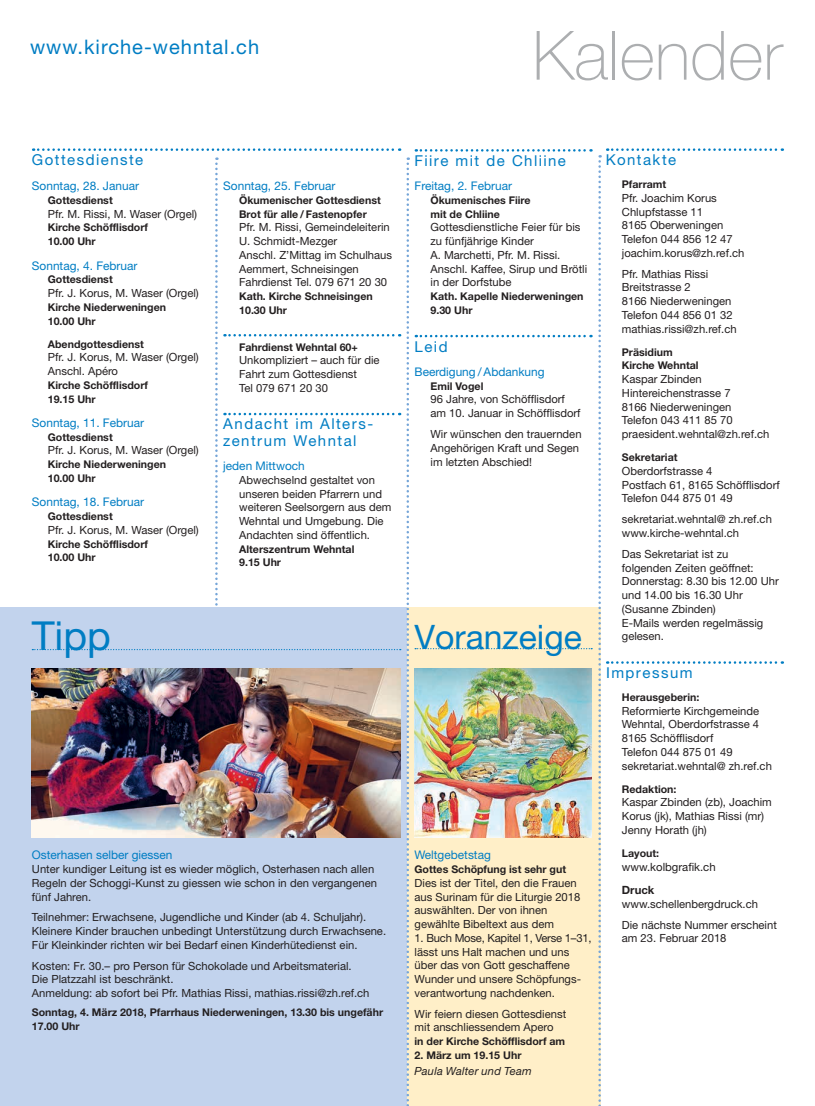
<style>
.page{position:relative;width:815px;height:1106px;background:#fff}
.page>*{position:absolute;margin:0;border:0;box-sizing:border-box;transform-origin:0 0}
.t1{font:100 68.12px "Helvetica Neue LT Std";color:#acaeb0}
.t2{font:40px "Helvetica Neue LT Std";color:#007dc3}
.t3{font:33.75px "Helvetica Neue LT Std";color:#007dc3}
.t4{font:20px "Helvetica Neue LT Std";letter-spacing:.05em;color:#007dc3}
.t5{font:15px/16.2px "Helvetica Neue LT Std";letter-spacing:.095em;color:#007dc3}
.t6{font:11.88px "Helvetica Neue LT Std";color:#007dc3}
.t7{font:11.38px "Helvetica Neue LT Std";color:#231f20}
.t8{font:700 11.38px "Helvetica Neue LT Std";color:#231f20}
.t9{font:11.25px/13.8px "Helvetica Neue LT Std";color:#231f20}
.t10{font:italic 11.25px "Helvetica Neue LT Std";letter-spacing:.01em;color:#231f20}
.t11{font:700 10.62px/13.8px "Helvetica Neue LT Std";color:#231f20}
.s1{font-size:11.38px}
</style>
<div class="page">
<div style="left:0;top:608px;width:409px;height:498px;background:#c2d3ed"></div>
<div style="left:408px;top:608px;width:193px;height:498px;background:#ffefc8"></div>
<svg style="left:415px;top:648px;width:177px;height:1px"></svg>
<svg style="left:598px;top:155px;width:3px;height:951px"></svg>
<svg style="left:33px;top:148px;width:367px;height:3px"></svg>
<svg style="left:416px;top:149px;width:175px;height:3px"></svg>
<svg style="left:416px;top:335px;width:175px;height:2px"></svg>
<svg style="left:32px;top:157px;width:369px;height:681px"></svg>
<svg style="left:607px;top:148px;width:176px;height:3px"></svg>
<svg style="left:607px;top:661px;width:176px;height:3px"></svg>
<svg style="left:407px;top:157px;width:2px;height:949px"></svg>
<img style="left:32px;top:668px;width:368px;height:169px">
<img style="left:414px;top:668px;width:178px;height:169px">
<h3 class="t4" style="left:30px;top:35px;width:231px">www.kirche-wehntal.ch</h3>
<h1 class="t1" style="left:532px;top:16px;width:252px">Kalender</h1>
<h3 class="t5" style="left:32px;top:151px;width:113px">Gottesdienste</h3>
<h3 class="t5" style="left:415px;top:152px;width:153px">Fiire mit de Chliine</h3>
<p class="t6" style="left:415px;top:179px;width:99px">Freitag, 2. Februar</p>
<p class="t11" style="left:431px;top:193px;width:102px">Ökumenisches Fiire mit de Chliine</p>
<p class="t9" style="left:431px;top:220px;width:158px">Gottesdienstliche Feier für bis zu fünfjährige Kinder<br>A. Marchetti, Pfr. M. Rissi.<br>Anschl. Kaffee, Sirup und Brötli in der Dorfstube</p>
<p class="t11" style="left:431px;top:289px;width:155px">Kath. Kapelle Niederweningen<br>9.30 Uhr</p>
<h3 class="t5" style="left:415px;top:338px;width:35px">Leid</h3>
<p class="t6" style="left:415px;top:364px;width:132px">Beerdigung / Abdankung</p>
<p class="t11" style="left:431px;top:379px;width:54px">Emil Vogel</p>
<p class="t9" style="left:431px;top:392px;width:152px">96 Jahre, von Schöfflisdorf am 10. Januar in Schöfflisdorf</p>
<p class="t9" style="left:431px;top:427px;width:153px">Wir wünschen den trauernden<br>Angehörigen Kraft und Segen im letzten Abschied!</p>
<p class="t6" style="left:32px;top:179px;width:109px">Sonntag, 28. Januar</p>
<p class="t11" style="left:48px;top:193px;width:66px">Gottesdienst</p>
<p class="t9" style="left:48px;top:207px;width:151px">Pfr. M. Rissi, M. Waser (Orgel)</p>
<p class="t11" style="left:48px;top:220px;width:102px">Kirche Schöfflisdorf<br>10.00 Uhr</p>
<p class="t6" style="left:32px;top:258px;width:107px">Sonntag, 4. Februar</p>
<p class="t11" style="left:48px;top:272px;width:66px">Gottesdienst</p>
<p class="t9" style="left:48px;top:286px;width:152px">Pfr. J. Korus, M. Waser (Orgel)</p>
<p class="t11" style="left:48px;top:300px;width:120px">Kirche Niederweningen<br>10.00 Uhr</p>
<p class="t11" style="left:48px;top:337px;width:98px">Abendgottesdienst</p>
<p class="t9" style="left:48px;top:350px;width:152px">Pfr. J. Korus, M. Waser (Orgel)<br>Anschl. Apéro</p>
<p class="t11" style="left:48px;top:378px;width:102px">Kirche Schöfflisdorf<br>19.15 Uhr</p>
<p class="t6" style="left:32px;top:415px;width:114px">Sonntag, 11. Februar</p>
<p class="t11" style="left:48px;top:430px;width:66px">Gottesdienst</p>
<p class="t9" style="left:48px;top:443px;width:152px">Pfr. J. Korus, M. Waser (Orgel)</p>
<p class="t11" style="left:48px;top:457px;width:120px">Kirche Niederweningen<br>10.00 Uhr</p>
<p class="t6" style="left:32px;top:495px;width:114px">Sonntag, 18. Februar</p>
<p class="t11" style="left:48px;top:509px;width:66px">Gottesdienst</p>
<p class="t9" style="left:48px;top:523px;width:152px">Pfr. J. Korus, M. Waser (Orgel)</p>
<p class="t11" style="left:48px;top:537px;width:102px">Kirche Schöfflisdorf<br>10.00 Uhr</p>
<p class="t6" style="left:223px;top:179px;width:114px">Sonntag, 25. Februar</p>
<p class="t11" style="left:239px;top:193px;width:143px">Ökumenischer Gottesdienst<br>Brot für alle / Fastenopfer</p>
<p class="t9" style="left:239px;top:220px;width:154px">Pfr. M. Rissi, Gemeindeleiterin<br>U. Schmidt-Mezger<br>Anschl. Z’Mittag im Schulhaus<br>Aemmert, Schneisingen<br>Fahrdienst Tel. 079 671 20 30</p>
<p class="t11" style="left:239px;top:289px;width:135px">Kath. Kirche Schneisingen<br>10.30 Uhr</p>
<p class="t11" style="left:239px;top:340px;width:120px">Fahrdienst Wehntal 60+</p>
<p class="t9" style="left:239px;top:353px;width:142px">Unkompliziert – auch für die<br>Fahrt zum Gottesdienst<br>Tel 079 671 20 30</p>
<h3 class="t5" style="left:223px;top:416px;width:151px">Andacht im Alters&shy;zentrum Wehntal</h3>
<p class="t6" style="left:223px;top:459px;width:83px">jeden Mittwoch</p>
<p class="t9" style="left:239px;top:473px;width:154px">Abwechselnd gestaltet von unseren beiden Pfarrern und weiteren Seelsorgern aus dem<br>Wehntal und Umgebung. Die<br>Andachten sind öffentlich.</p>
<p class="t11" style="left:239px;top:542px;width:117px">Alterszentrum Wehntal<br>9.15 Uhr</p>
<h2 class="t2" style="left:32px;top:612px;width:81px">Tipp</h2>
<h3 class="t3" style="left:414px;top:617px;width:169px">Voranzeige</h3>
<p class="t6" style="left:32px;top:848px;width:142px">Osterhasen selber giessen</p>
<p class="t9" style="left:32px;top:862px;width:347px">Unter kundiger Leitung ist es wieder möglich, Osterhasen nach allen<br>Regeln der Schoggi-Kunst zu giessen wie schon in den vergangenen fünf Jahren.</p>
<p class="t9" style="left:32px;top:910px;width:356px">Teilnehmer: Erwachsene, Jugendliche und Kinder (ab 4. Schuljahr).<br>Kleinere Kinder brauchen unbedingt Unterstützung durch Erwachsene.<br>Für Kleinkinder richten wir bei Bedarf einen Kinderhütedienst ein.</p>
<p class="t9" style="left:32px;top:958px;width:339px">Kosten: Fr. 30.– pro Person für Schokolade und Arbeitsmaterial.<br>Die Platzzahl ist beschränkt.<br>Anmeldung: ab sofort bei Pfr. Mathias Rissi, mathias.rissi@zh.ref.ch</p>
<p class="t11" style="left:32px;top:1005px;width:353px">Sonntag, 4. März 2018, Pfarrhaus Niederweningen, 13.30 bis ungefähr<br>17.00 Uhr</p>
<p class="t6" style="left:415px;top:848px;width:78px">Weltgebetstag</p>
<p class="t11" style="left:415px;top:862px;width:153px">Gottes Schöpfung ist sehr gut</p>
<p class="t9" style="left:415px;top:875px;width:167px">Dies ist der Titel, den die Frauen aus Surinam für die Liturgie 2018 auswählten. Der von ihnen gewählte Bibeltext aus dem</p>
<p class="t9" style="left:415px;top:930px;width:178px">1. Buch Mose, Kapitel 1, Verse 1–31, lässt uns Halt machen und uns über das von Gott geschaffene<br>Wunder und unsere Schöpfungs&shy;verantwortung nachdenken.</p>
<p class="t9" style="left:415px;top:1006px;width:153px">Wir feiern diesen Gottesdienst mit anschliessendem Apero</p>
<p class="t11" style="left:415px;top:1034px;width:152px">in der Kirche Schöfflisdorf am</p>
<p class="t11" style="left:415px;top:1048px;width:108px">2. März um 19.15 Uhr</p>
<p class="t10" style="left:415px;top:1064px;width:119px">Paula Walter und Team</p>
<h3 class="t5" style="left:606px;top:151px;width:72px">Kontakte</h3>
<p class="t11" style="left:622px;top:177px;width:46px">Pfarramt</p>
<p class="t9" style="left:622px;top:191px;width:124px">Pfr. Joachim Korus<br>Chlupfstasse 11<br>8165 Oberweningen<br>Telefon 044 856 12 47 joachim.korus@zh.ref.ch</p>
<p class="t9" style="left:622px;top:267px;width:116px">Pfr. Mathias Rissi<br>Breitstrasse 2<br>8166 Niederweningen<br>Telefon 044 856 01 32 mathias.rissi@zh.ref.ch</p>
<p class="t11" style="left:622px;top:345px;width:78px">Präsidium<br>Kirche Wehntal</p>
<p class="t9" style="left:622px;top:372px;width:149px">Kaspar Zbinden<br>Hintereichenstrasse 7<br>8166 Niederweningen<br>Telefon 043 411 85 70 praesident.wehntal@zh.ref.ch</p>
<p class="t11" style="left:622px;top:450px;width:57px">Sekretariat</p>
<p class="t9" style="left:622px;top:464px;width:159px">Oberdorfstrasse 4<br>Postfach 61, 8165 Schöfflisdorf<br>Telefon 044 875 01 49</p>
<p class="t9" style="left:622px;top:512px;width:152px">sekretariat.wehntal@ zh.ref.ch www.kirche-wehntal.ch</p>
<p class="t9" style="left:622px;top:547px;width:158px">Das Sekretariat ist zu folgenden Zeiten geöffnet:<br>Donnerstag: 8.30 bis 12.00 Uhr und 14.00 bis 16.30 Uhr (Susanne Zbinden)<br>E-Mails werden regelmässig gelesen.</p>
<h3 class="t5" style="left:606px;top:664px;width:88px">Impressum</h3>
<p class="t11" style="left:622px;top:690px;width:79px">Herausgeberin:</p>
<p class="t9" style="left:622px;top:703px;width:152px">Reformierte Kirchgemeinde<br>Wehntal, Oberdorfstrasse 4<br>8165 Schöfflisdorf<br>Telefon 044 875 01 49 sekretariat.wehntal@ zh.ref.ch</p>
<p class="t11" style="left:622px;top:781px;width:56px">Redaktion:</p>
<p class="t9" style="left:622px;top:795px;width:152px">Kaspar Zbinden (zb), Joachim<br>Korus (jk), Mathias Rissi (mr)<br>Jenny Horath (jh)</p>
<p class="t11" style="left:622px;top:846px;width:39px">Layout:</p>
<p class="t7" style="left:622px;top:860px;width:95px">www.kolbgrafik.ch</p>
<p class="t8" style="left:622px;top:882px;width:34px">Druck</p>
<p class="t9" style="left:622px;top:893px;width:157px;line-height:20.9px"><span class="s1">www.</span>schellenbergdruck.ch<br>Die nächste Nummer erscheint</p>
<p class="t9" style="left:622px;top:931px;width:106px">am 23. Februar 2018</p>
</div>
